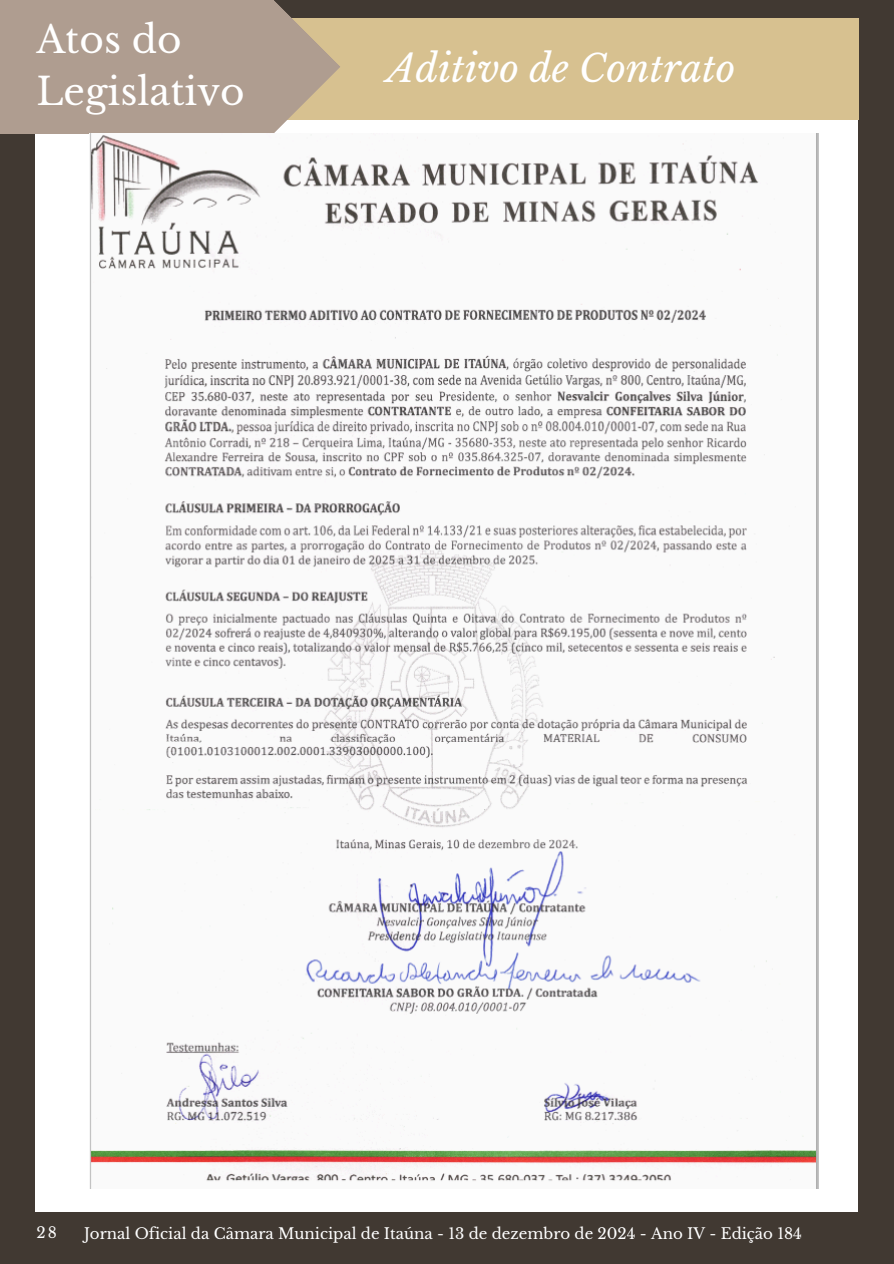
<style>
.page{position:relative;width:894px;height:1264px;background:#fff}
.page>*{position:absolute;margin:0;border:0;box-sizing:border-box;transform-origin:0 0}
.t1{font:37.5px/51.8px "Libre Baskerville";color:#fff}
.t2{font:italic 37.5px "Libre Baskerville";color:#fff}
.t3{font:15px "Libre Baskerville";color:#fff}
.t4{font:15px "Libre Baskerville";color:#fdfdfd}
</style>
<div class="page">
<div style="left:0;top:0;width:893px;height:1263px;background:#413932"></div>
<div style="left:36px;top:44px;width:821px;height:1166px;background:#fff"></div>
<div style="left:275px;top:18px;width:583px;height:102px;background:#d7c190"></div>
<svg style="left:274px;top:0;width:66px;height:133px"></svg>
<div style="left:0;top:0;width:274px;height:134px;background:#af9d90"></div>
<img style="left:90px;top:134px;width:728px;height:1054px">
<h1 class="t1" style="left:36px;top:14px;width:210px">Atos do<br>Legislativo</h1>
<p class="t2" style="left:387px;top:46px;width:350px">Aditivo de Contrato</p>
<h1 class="t4" style="left:36px;top:1223px;width:22px">28</h1>
<p class="t3" style="left:84px;top:1223px;width:719px">Jornal Oficial da Câmara Municipal de Itaúna - 13 de dezembro de 2024 - Ano IV - Edição 184</p>
</div>
